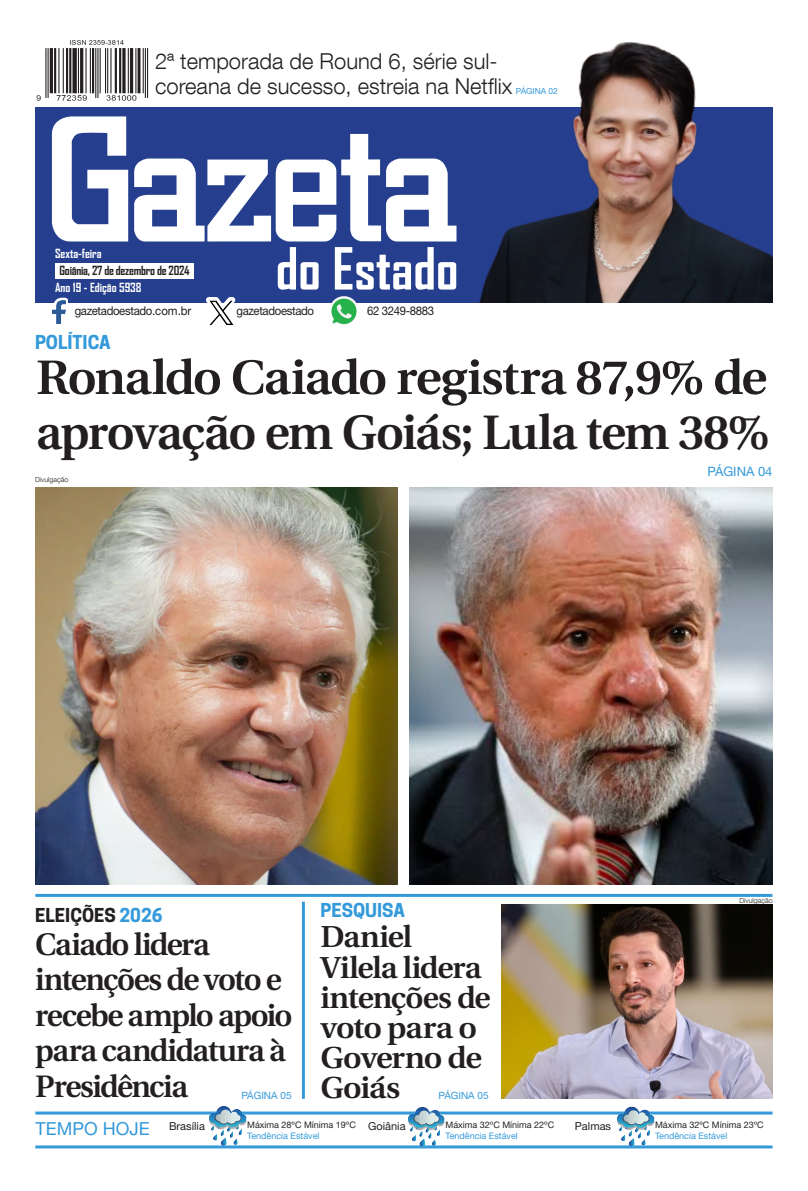
<style>
.page{position:relative;width:808px;height:1191px;background:#fff}
.page>*{position:absolute;margin:0;border:0;box-sizing:border-box;transform-origin:0 0}
.t1{font:700 55.6px "Agency FB";color:#fff}
.Manchete{font:600 48.2px/55.1px "Utopia";letter-spacing:-.03em;color:#231f20;scale:1.04 1}
.Manchete-2{font:600 31px/35.5px "Utopia";letter-spacing:-.045em;color:#231f20}
.Manchete-3{font:600 30.2px/30.2px "Utopia";letter-spacing:-.035em;color:#231f20}
.t2{font:300 21.9px/24.8px "Helvetica Neue LT Com";color:#231f20}
.Retranca{font:700 18px "Cooper Hewitt";color:#349ada}
.Retranca-2{font:700 18px "Cooper Hewitt";color:#231f20}
.Retranca-3{font:18px "Helvetica Neue LT Std";color:#349ada}
.Retranca-4{font:13px "Helvetica Neue LT Std";color:#349ada}
.t3{font:700 12.1px "Agency FB";color:#fff}
.t4{font:700 12.1px "Agency FB";letter-spacing:-.02em;color:#231f20}
.t5{font:12px "Helvetica Neue LT Std";letter-spacing:-.03em;color:#231f20;scale:.95 1}
.Legenda{font:11px "Helvetica Neue LT Std";color:#231f20}
.Retranca-5{font:10px "Helvetica Neue LT Std";color:#349ada}
.Legenda-2{font:9px "Helvetica Neue LT Std";color:#231f20}
.Legenda-3{font:9px "Helvetica Neue LT Std";color:#349ada}
.Retranca-6{font:8.4px "Helvetica Neue LT Std";color:#349ada}
.Crédito_Fotógrafo{font:300 7px "Helvetica Neue LT Com";color:#231f20}
.s1{color:#349ada}
</style>
<div class="page">
<div style="left:35px;top:107px;width:737px;height:196px;background:#253f8e"></div>
<svg style="left:52px;top:116px;width:76px;height:125px"></svg>
<svg style="left:134px;top:134px;width:289px;height:107px"></svg>
<div style="left:55px;top:263px;width:138px;height:16px;background:#fff"></div>
<svg style="left:56px;top:297px;width:12px;height:17px"></svg>
<img style="left:52px;top:300px;width:13px;height:24px">
<img style="left:36px;top:40px;width:112px;height:61px">
<img style="left:329px;top:296px;width:28px;height:29px">
<img style="left:423px;top:43px;width:350px;height:260px">
<svg style="left:206px;top:297px;width:30px;height:6px"></svg>
<img style="left:206px;top:299px;width:28px;height:26px">
<img style="left:35px;top:487px;width:363px;height:397px">
<img style="left:410px;top:487px;width:362px;height:397px">
<hr style="left:35px;top:1111px;width:737px;height:3px;background:#349ada">
<hr style="left:35px;top:1145px;width:737px;height:3px;background:#349ada">
<img style="left:408px;top:1107px;width:38px;height:40px">
<img style="left:209px;top:1106px;width:38px;height:40px">
<img style="left:617px;top:1106px;width:38px;height:40px">
<hr style="left:302px;top:901px;width:3px;height:197px;background:#349ada">
<hr style="left:35px;top:894px;width:737px;height:3px;background:#349ada">
<img style="left:501px;top:904px;width:271px;height:194px">
<p class="t2" style="left:155px;top:49px;width:359px">2ª temporada de Round 6, série sul&shy;coreana de sucesso, estreia na Netflix</p>
<p class="Retranca-6" style="left:516px;top:86px;width:43px">PÁGINA 02</p>
<p class="t1" style="left:276px;top:234px;width:184px">do Estado</p>
<p class="t3" style="left:55px;top:246px;width:48px">Sexta-feira</p>
<p class="t4" style="left:60px;top:263px;width:132px">Goiânia, 27 de dezembro de 2024</p>
<p class="t3" style="left:55px;top:280px;width:88px">Ano 19 - Edição 5938</p>
<p class="t5" style="left:75px;top:304px;width:124px">gazetadoestado.com.br</p>
<p class="t5" style="left:236px;top:304px;width:83px">gazetadoestado</p>
<p class="t5" style="left:367px;top:303px;width:72px">62 3249-8883</p>
<p class="Retranca" style="left:35px;top:331px;width:77px">POLÍTICA</p>
<p class="Manchete" style="left:36px;top:351px;width:707px">Ronaldo Caiado registra 87,9% de aprovação em Goiás; Lula tem 38%</p>
<p class="Crédito_Fotógrafo" style="left:35px;top:475px;width:35px">Divulgação</p>
<p class="Retranca-4" style="left:707px;top:464px;width:66px">PÁGINA 04</p>
<p class="Retranca-2" style="left:35px;top:904px;width:129px">ELEIÇÕES <span class="s1">2026</span></p>
<p class="Retranca" style="left:320px;top:899px;width:86px">PESQUISA</p>
<p class="Manchete-3" style="left:320px;top:922px;width:172px">Daniel<br>Vilela lidera intenções de voto para o<br>Governo de<br>Goiás</p>
<p class="Manchete-2" style="left:35px;top:926px;width:259px">Caiado lidera intenções de voto e recebe amplo apoio para candidatura à<br>Presidência</p>
<p class="Retranca-5" style="left:242px;top:1089px;width:52px">PÁGINA 05</p>
<p class="Retranca-5" style="left:439px;top:1089px;width:51px">PÁGINA 05</p>
<p class="Retranca-3" style="left:35px;top:1117px;width:116px">TEMPO HOJE</p>
<p class="Legenda" style="left:169px;top:1119px;width:37px">Brasília</p>
<p class="Legenda-2" style="left:247px;top:1119px;width:110px">Máxima 28ºC Mínima 19ºC</p>
<p class="Legenda" style="left:368px;top:1119px;width:39px">Goiânia</p>
<p class="Legenda" style="left:575px;top:1119px;width:38px">Palmas</p>
<p class="Legenda-3" style="left:247px;top:1130px;width:74px">Tendência Estável</p>
<p class="Legenda-2" style="left:446px;top:1119px;width:110px">Máxima 32ºC Mínima 22ºC</p>
<p class="Legenda-3" style="left:446px;top:1130px;width:74px">Tendência Estável</p>
<p class="Crédito_Fotógrafo" style="left:739px;top:896px;width:35px">Divulgação</p>
<p class="Legenda-2" style="left:655px;top:1119px;width:110px">Máxima 32ºC Mínima 23ºC</p>
<p class="Legenda-3" style="left:655px;top:1130px;width:74px">Tendência Estável</p>
</div>
